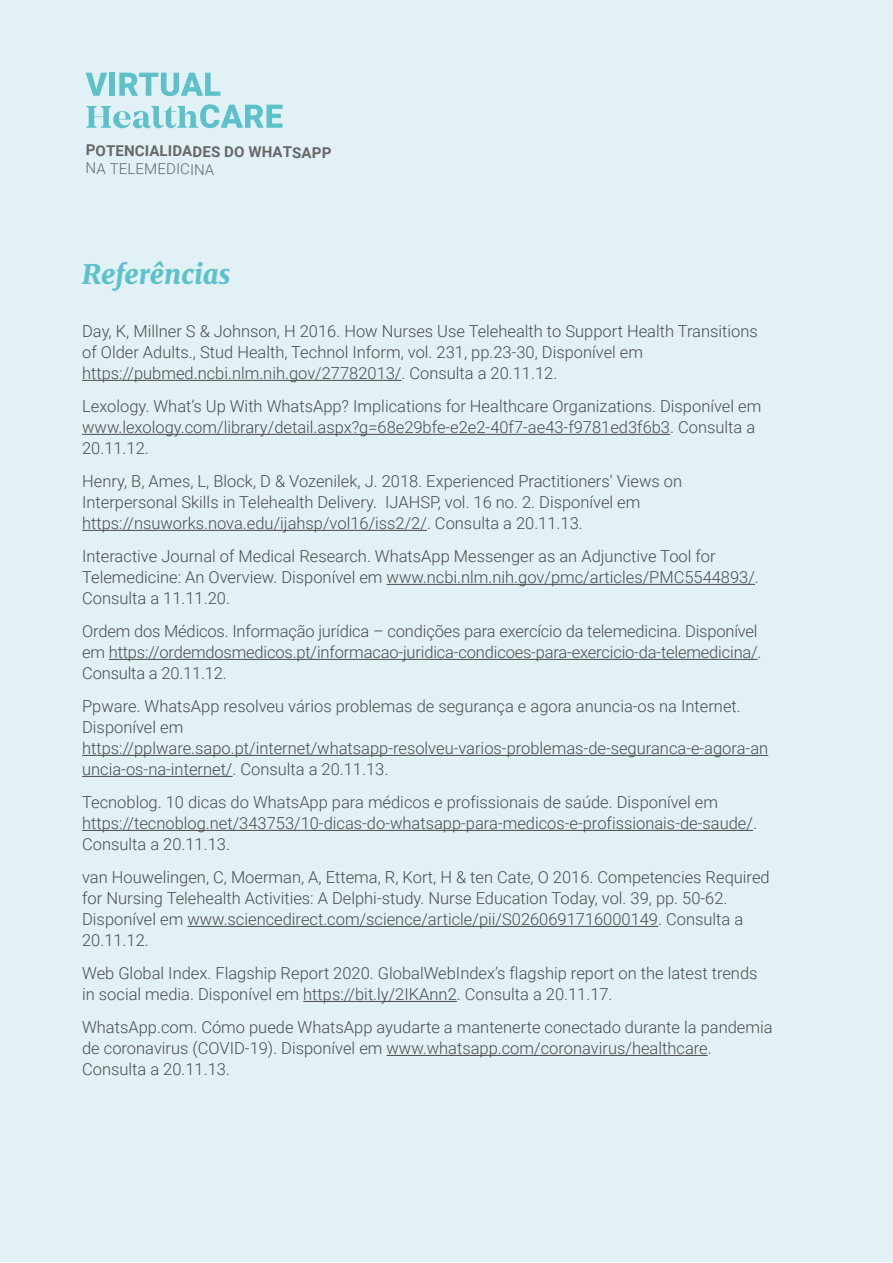
<style>
.page{position:relative;width:893px;height:1263px;background:#fff}
.page>*{position:absolute;margin:0;border:0;box-sizing:border-box;transform-origin:0 0}
.t1{font:italic 900 27px "Merriweather";color:#5ec1ca}
.t2{font:300 16.5px/21px "Roboto";color:#4d4c4c}
.t3{font:700 15px "Roboto";color:#676767}
.t4{font:300 15px "Roboto";color:#676767}
</style>
<div class="page">
<div style="left:0;top:0;width:893px;height:1261px;background:#e1f1f5"></div>
<hr style="left:82px;top:380px;width:320px;height:1px;background:#4d4c4c">
<hr style="left:82px;top:434px;width:588px;height:1px;background:#4d4c4c">
<hr style="left:82px;top:530px;width:345px;height:1px;background:#4d4c4c">
<hr style="left:387px;top:584px;width:368px;height:1px;background:#4d4c4c">
<hr style="left:109px;top:659px;width:649px;height:1px;background:#4d4c4c">
<hr style="left:82px;top:755px;width:686px;height:1px;background:#4d4c4c">
<hr style="left:82px;top:776px;width:151px;height:1px;background:#4d4c4c">
<hr style="left:82px;top:830px;width:671px;height:1px;background:#4d4c4c">
<hr style="left:187px;top:926px;width:471px;height:1px;background:#4d4c4c">
<hr style="left:303px;top:1001px;width:154px;height:1px;background:#4d4c4c">
<hr style="left:386px;top:1055px;width:322px;height:1px;background:#4d4c4c">
<svg style="left:86px;top:73px;width:21px;height:23px"></svg>
<div style="left:110px;top:73px;width:5px;height:23px;background:#5ec1ca"></div>
<svg style="left:119px;top:73px;width:101px;height:23px"></svg>
<svg style="left:86px;top:104px;width:196px;height:24px"></svg>
<p class="t3" style="left:86px;top:139px;width:247px;rotate:1deg">POTENCIALIDADES DO WHATSAPP</p>
<p class="t4" style="left:86px;top:157px;width:130px;rotate:1deg">NA TELEMEDICINA</p>
<h1 class="t1" style="left:82px;top:255px;width:150px">Referências</h1>
<p class="t2" style="left:82px;top:320px;width:677px">Day, K, Millner S &amp; Johnson, H 2016. How Nurses Use Telehealth to Support Health Transitions of Older Adults., Stud Health, Technol Inform, vol. 231, pp.23-30, Disponível em https://pubmed.ncbi.nlm.nih.gov/27782013/. Consulta a 20.11.12.</p>
<p class="t2" style="left:82px;top:395px;width:681px">Lexology. What’s Up With WhatsApp? Implications for Healthcare Organizations. Disponível em www.lexology.com/library/detail.aspx?g=68e29bfe-e2e2-40f7-ae43-f9781ed3f6b3. Consulta a<br>20.11.12.</p>
<p class="t2" style="left:82px;top:470px;width:601px">Henry, B, Ames, L, Block, D &amp; Vozenilek, J. 2018. Experienced Practitioners' Views on<br>Interpersonal Skills in Telehealth Delivery. IJAHSP, vol. 16 no. 2. Disponível em https://nsuworks.nova.edu/ijahsp/vol16/iss2/2/. Consulta a 20.11.13.</p>
<p class="t2" style="left:82px;top:545px;width:678px">Interactive Journal of Medical Research. WhatsApp Messenger as an Adjunctive Tool for<br>Telemedicine: An Overview. Disponível em www.ncbi.nlm.nih.gov/pmc/articles/PMC5544893/.<br>Consulta a 11.11.20.</p>
<p class="t2" style="left:82px;top:620px;width:681px">Ordem dos Médicos. Informação jurídica – condições para exercício da telemedicina. Disponível em https://ordemdosmedicos.pt/informacao-juridica-condicoes-para-exercicio-da-telemedicina/.<br>Consulta a 20.11.12.</p>
<p class="t2" style="left:82px;top:695px;width:688px">Ppware. WhatsApp resolveu vários problemas de segurança e agora anuncia-os na Internet.<br>Disponível em https://pplware.sapo.pt/internet/whatsapp-resolveu-varios-problemas-de-seguranca-e-agora-an uncia-os-na-internet/. Consulta a 20.11.13.</p>
<p class="t2" style="left:82px;top:791px;width:676px">Tecnoblog. 10 dicas do WhatsApp para médicos e profissionais de saúde. Disponível em https://tecnoblog.net/343753/10-dicas-do-whatsapp-para-medicos-e-profissionais-de-saude/.<br>Consulta a 20.11.13.</p>
<p class="t2" style="left:82px;top:866px;width:689px">van Houwelingen, C, Moerman, A, Ettema, R, Kort, H &amp; ten Cate, O 2016. Competencies Required for Nursing Telehealth Activities: A Delphi-study. Nurse Education Today, vol. 39, pp. 50-62.<br>Disponível em www.sciencedirect.com/science/article/pii/S0260691716000149. Consulta a 20.11.12.</p>
<p class="t2" style="left:82px;top:962px;width:677px">Web Global Index. Flagship Report 2020. GlobalWebIndex’s flagship report on the latest trends in social media. Disponível em https://bit.ly/2IKAnn2. Consulta a 20.11.17.</p>
<p class="t2" style="left:82px;top:1016px;width:692px">WhatsApp.com. Cómo puede WhatsApp ayudarte a mantenerte conectado durante la pandemia de coronavirus (COVID-19). Disponível em www.whatsapp.com/coronavirus/healthcare.<br>Consulta a 20.11.13.</p>
</div>
